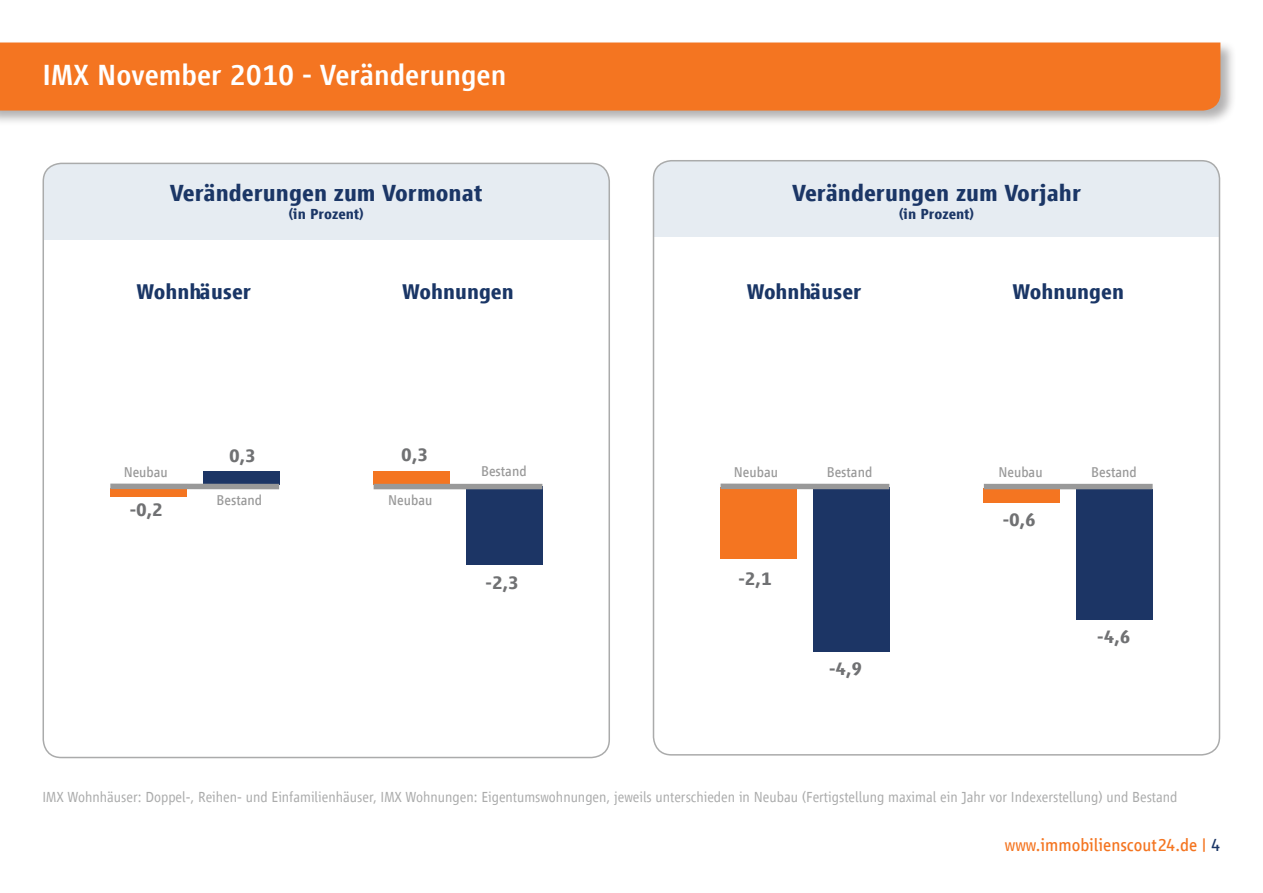
<style>
.page{position:relative;width:1263px;height:893px;background:#fff}
.page>*{position:absolute;margin:0;border:0;box-sizing:border-box;transform-origin:0 0}
.t1{font:500 30px "Scout Vialog";color:#fff}
.t2{font:700 24px "Scout Vialog";color:#1b3666}
.t3{font:700 21.9px "Scout Vialog";color:#1a3666}
.t4{font:700 19.05px "Scout Vialog";color:#707173}
.t5{font:18px "Scout Vialog";color:#f47521}
.t6{font:300 15px "Scout Vialog";color:#aaabab}
.t7{font:700 15px "Scout Vialog";color:#1b3666}
.t8{font:14.55px "Scout Vialog";color:#999}
.s1{color:#1b3666}
</style>
<div class="page">
<div style="left:43px;top:163px;width:566px;height:77px;background:#e6ecf2"></div>
<div style="left:653px;top:161px;width:566px;height:76px;background:#e6ecf2"></div>
<div style="left:110px;top:488px;width:77px;height:9px;background:#f47521"></div>
<div style="left:203px;top:471px;width:76px;height:13px;background:#1c3565"></div>
<div style="left:466px;top:487px;width:76px;height:78px;background:#1c3565"></div>
<div style="left:374px;top:471px;width:76px;height:13px;background:#f47521"></div>
<div style="left:110px;top:484px;width:169px;height:5px;background:#999"></div>
<div style="left:374px;top:484px;width:168px;height:5px;background:#999"></div>
<div style="left:720px;top:488px;width:77px;height:71px;background:#f47521"></div>
<div style="left:813px;top:487px;width:76px;height:165px;background:#1c3565"></div>
<div style="left:1076px;top:489px;width:77px;height:131px;background:#1c3565"></div>
<div style="left:984px;top:488px;width:76px;height:15px;background:#f47521"></div>
<div style="left:720px;top:484px;width:169px;height:5px;background:#999"></div>
<div style="left:984px;top:484px;width:169px;height:5px;background:#999"></div>
<div style="left:0;top:40px;width:1236px;height:87px;background:#231f20;opacity:.35"></div>
<div style="left:0;top:43px;width:1220px;height:68px;background:#f47521"></div>
<h1 class="t1" style="left:43px;top:59px;width:465px">IMX November 2010 - Veränderungen</h1>
<h2 class="t2" style="left:170px;top:179px;width:314px">Veränderungen zum Vormonat</h2>
<p class="t7" style="left:288px;top:205px;width:77px">(in Prozent)</p>
<h3 class="t3" style="left:136px;top:280px;width:116px">Wohnhäuser</h3>
<h3 class="t3" style="left:402px;top:280px;width:113px">Wohnungen</h3>
<p class="t4" style="left:401px;top:444px;width:28px">0,3</p>
<p class="t4" style="left:229px;top:445px;width:28px">0,3</p>
<p class="t8" style="left:124px;top:464px;width:46px">Neubau</p>
<p class="t8" style="left:481px;top:463px;width:47px">Bestand</p>
<p class="t8" style="left:217px;top:492px;width:47px">Bestand</p>
<p class="t8" style="left:388px;top:492px;width:46px">Neubau</p>
<p class="t4" style="left:130px;top:499px;width:35px">-0,2</p>
<p class="t4" style="left:485px;top:572px;width:35px">-2,3</p>
<h2 class="t2" style="left:792px;top:179px;width:291px">Veränderungen zum Vorjahr</h2>
<p class="t7" style="left:899px;top:205px;width:77px">(in Prozent)</p>
<h3 class="t3" style="left:747px;top:280px;width:116px">Wohnhäuser</h3>
<h3 class="t3" style="left:1012px;top:280px;width:113px">Wohnungen</h3>
<p class="t8" style="left:734px;top:464px;width:46px">Neubau</p>
<p class="t8" style="left:827px;top:464px;width:47px">Bestand</p>
<p class="t8" style="left:998px;top:464px;width:46px">Neubau</p>
<p class="t8" style="left:1091px;top:464px;width:47px">Bestand</p>
<p class="t4" style="left:738px;top:568px;width:35px">-2,1</p>
<p class="t4" style="left:829px;top:658px;width:35px">-4,9</p>
<p class="t4" style="left:1003px;top:509px;width:35px">-0,6</p>
<p class="t4" style="left:1097px;top:626px;width:35px">-4,6</p>
<p class="t6" style="left:43px;top:789px;width:1136px">IMX Wohnhäuser: Doppel-, Reihen- und Einfamilienhäuser, IMX Wohnungen: Eigentumswohnungen, jeweils unterschieden in Neubau (Fertigstellung maximal ein Jahr vor Indexerstellung) und Bestand</p>
<p class="t5" style="left:1005px;top:835px;width:217px">www.immobilienscout24.de | <span class="s1">4</span></p>
</div>
